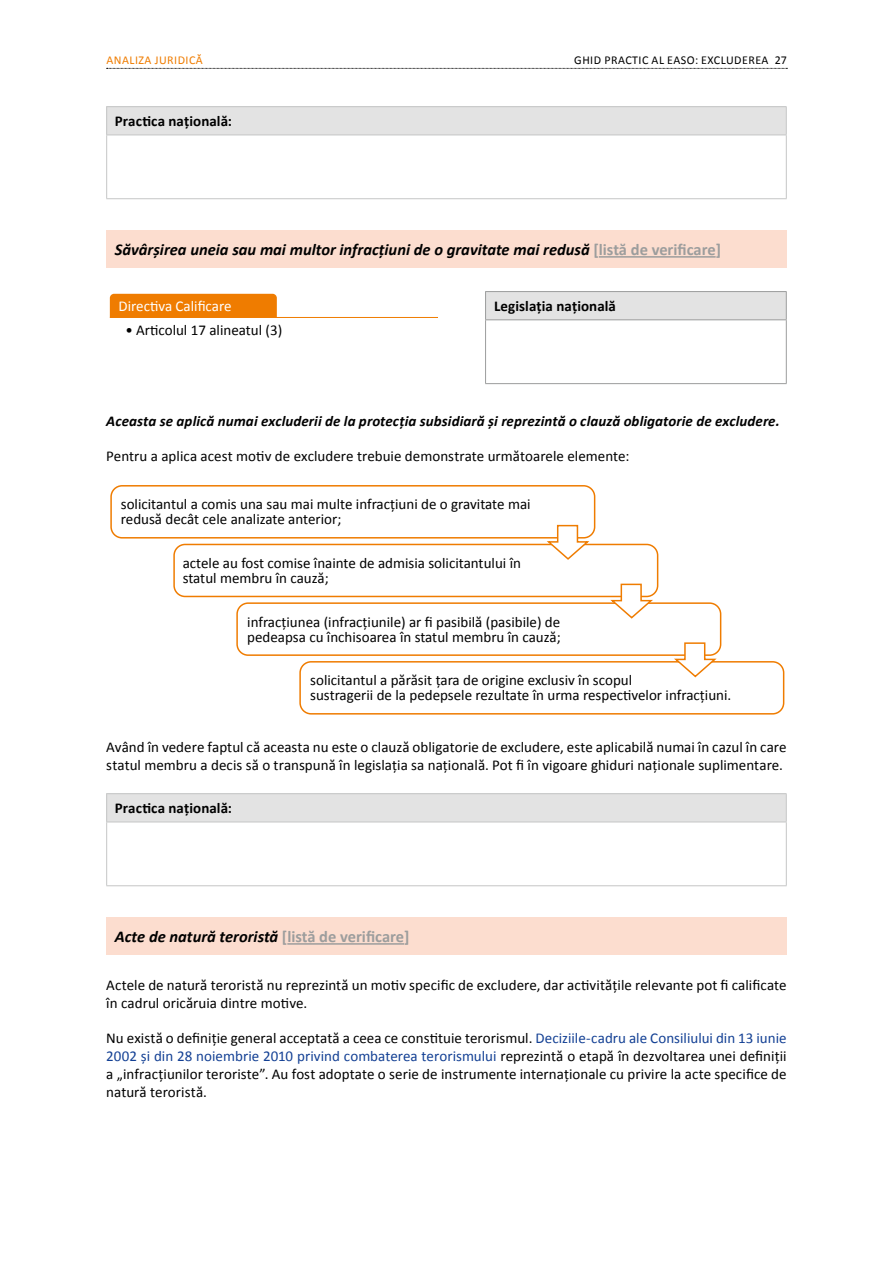
<style>
.page{position:relative;width:893px;height:1263px;background:#fff}
.page>*{position:absolute;margin:0;border:0;box-sizing:border-box;transform-origin:0 0}
.t1{font:italic 700 16.5px "Calibri";color:#000}
.t2{font:15px/18px "Calibri";color:#000}
.t3{font:italic 700 15px "Calibri";letter-spacing:.005em;color:#000}
.t4{font:700 15px "Calibri";letter-spacing:.005em;color:#000}
.t5{font:15px "Calibri";color:#fff}
.t6{font:12px "Calibri";letter-spacing:.04em;color:#000}
.t7{font:12px "Calibri";letter-spacing:.04em;color:#ef7c00}
.s1{font-style:normal;color:#9c9d9d}
.s2{color:#134094}
</style>
<div class="page">
<svg style="left:107px;top:68px;width:680px;height:1px"></svg>
<div style="left:106px;top:230px;width:681px;height:38px;background:#fcddcf"></div>
<hr style="left:599px;top:256px;width:117px;height:2px;background:#9c9d9d">
<div style="left:106px;top:917px;width:681px;height:38px;background:#fcddcf"></div>
<hr style="left:287px;top:943px;width:117px;height:2px;background:#9c9d9d">
<div style="left:107px;top:107px;width:679px;height:28px;background:#e3e3e3"></div>
<hr style="left:106px;top:135px;width:1px;height:63px;background:#c5c6c6">
<hr style="left:786px;top:135px;width:1px;height:63px;background:#c5c6c6">
<hr style="left:106px;top:198px;width:681px;height:1px;background:#c5c6c6">
<svg style="left:106px;top:107px;width:1px;height:28px"></svg>
<hr style="left:106px;top:106px;width:681px;height:1px;background:#c5c6c6">
<svg style="left:786px;top:107px;width:1px;height:28px"></svg>
<hr style="left:106px;top:135px;width:681px;height:1px;background:#c5c6c6">
<div style="left:486px;top:292px;width:300px;height:28px;background:#e3e3e3"></div>
<hr style="left:485px;top:291px;width:302px;height:1px;background:#9c9d9d">
<svg style="left:485px;top:292px;width:1px;height:27px"></svg>
<svg style="left:786px;top:292px;width:1px;height:27px"></svg>
<hr style="left:485px;top:319px;width:302px;height:1px;background:#9c9d9d">
<hr style="left:485px;top:320px;width:1px;height:63px;background:#9c9d9d">
<hr style="left:786px;top:320px;width:1px;height:63px;background:#9c9d9d">
<hr style="left:485px;top:383px;width:302px;height:1px;background:#9c9d9d">
<div style="left:173px;top:544px;width:485px;height:53px;border:2px solid #ef7c00;border-radius:11px"></div>
<div style="left:236px;top:602px;width:485px;height:54px;border:2px solid #ef7c00;border-radius:11px"></div>
<div style="left:299px;top:661px;width:485px;height:53px;border:2px solid #ef7c00;border-radius:11px"></div>
<div style="left:110px;top:485px;width:485px;height:53px;border:2px solid #ef7c00;border-radius:11px"></div>
<svg style="left:545px;top:524px;width:46px;height:36px"></svg>
<svg style="left:608px;top:583px;width:47px;height:36px"></svg>
<svg style="left:672px;top:642px;width:47px;height:36px"></svg>
<div style="left:107px;top:794px;width:679px;height:28px;background:#e3e3e3"></div>
<hr style="left:106px;top:822px;width:1px;height:63px;background:#c5c6c6">
<hr style="left:786px;top:822px;width:1px;height:63px;background:#c5c6c6">
<hr style="left:106px;top:885px;width:681px;height:1px;background:#c5c6c6">
<svg style="left:106px;top:794px;width:1px;height:28px"></svg>
<hr style="left:106px;top:793px;width:681px;height:1px;background:#c5c6c6">
<svg style="left:786px;top:794px;width:1px;height:28px"></svg>
<hr style="left:106px;top:822px;width:681px;height:1px;background:#c5c6c6">
<div style="left:110px;top:294px;width:167px;height:23px;background:#ef7c00"></div>
<hr style="left:110px;top:317px;width:328px;height:1px;background:#ef7c00">
<p class="t7" style="left:107px;top:52px;width:98px">ANALIZA JURIDICĂ</p>
<p class="t6" style="left:574px;top:52px;width:214px">GHID PRACTIC AL EASO: EXCLUDEREA 27</p>
<p class="t4" style="left:115px;top:112px;width:119px">Practica națională:</p>
<p class="t1" style="left:115px;top:239px;width:608px">Săvârșirea uneia sau mai multor infracțiuni de o gravitate mai redusă <span class="s1">[listă de verificare]</span></p>
<p class="t5" style="left:119px;top:296px;width:114px">Directiva Calificare</p>
<p class="t2" style="left:125px;top:321px;width:158px">• Articolul 17 alineatul (3)</p>
<p class="t4" style="left:494px;top:297px;width:123px">Legislația națională</p>
<p class="t3" style="left:106px;top:411px;width:675px">Aceasta se aplică numai excluderii de la protecția subsidiară și reprezintă o clauză obligatorie de excludere.</p>
<p class="t2" style="left:106px;top:447px;width:525px">Pentru a aplica acest motiv de excludere trebuie demonstrate următoarele elemente:</p>
<p class="t2" style="left:121px;top:497px;width:411px;line-height:15px">solicitantul a comis una sau mai multe infracțiuni de o gravitate mai redusă decât cele analizate anterior;</p>
<p class="t2" style="left:183px;top:555px;width:340px;line-height:15px">actele au fost comise înainte de admisia solicitantului în statul membru în cauză;</p>
<p class="t2" style="left:247px;top:614px;width:315px;line-height:15px">infracțiunea (infracțiunile) ar fi pasibilă (pasibile) de pedeapsa cu închisoarea în statul membru în cauză;</p>
<p class="t2" style="left:310px;top:673px;width:423px;line-height:15px">solicitantul a părăsit țara de origine exclusiv în scopul<br>sustragerii de la pedepsele rezultate în urma respectivelor infracțiuni.</p>
<p class="t2" style="left:106px;top:738px;width:682px">Având în vedere faptul că aceasta nu este o clauză obligatorie de excludere, este aplicabilă numai în cazul în care statul membru a decis să o transpună în legislația sa națională. Pot fi în vigoare ghiduri naționale suplimentare.</p>
<p class="t4" style="left:115px;top:799px;width:119px">Practica națională:</p>
<p class="t1" style="left:115px;top:926px;width:296px">Acte de natură teroristă <span class="s1">[listă de verificare]</span></p>
<p class="t2" style="left:106px;top:976px;width:682px">Actele de natură teroristă nu reprezintă un motiv specific de excludere, dar activitățile relevante pot fi calificate în cadrul oricăruia dintre motive.</p>
<p class="t2" style="left:106px;top:1029px;width:682px;text-align:justify">Nu există o definiție general acceptată a ceea ce constituie terorismul. <span class="s2">Deciziile-cadru ale Consiliului din 13 iunie 2002 și din 28 noiembrie 2010 privind combaterea terorismului</span> reprezintă o etapă în dezvoltarea unei definiții a „infracțiunilor teroriste”. Au fost adoptate o serie de instrumente internaționale cu privire la acte specifice de natură teroristă.</p>
</div>
